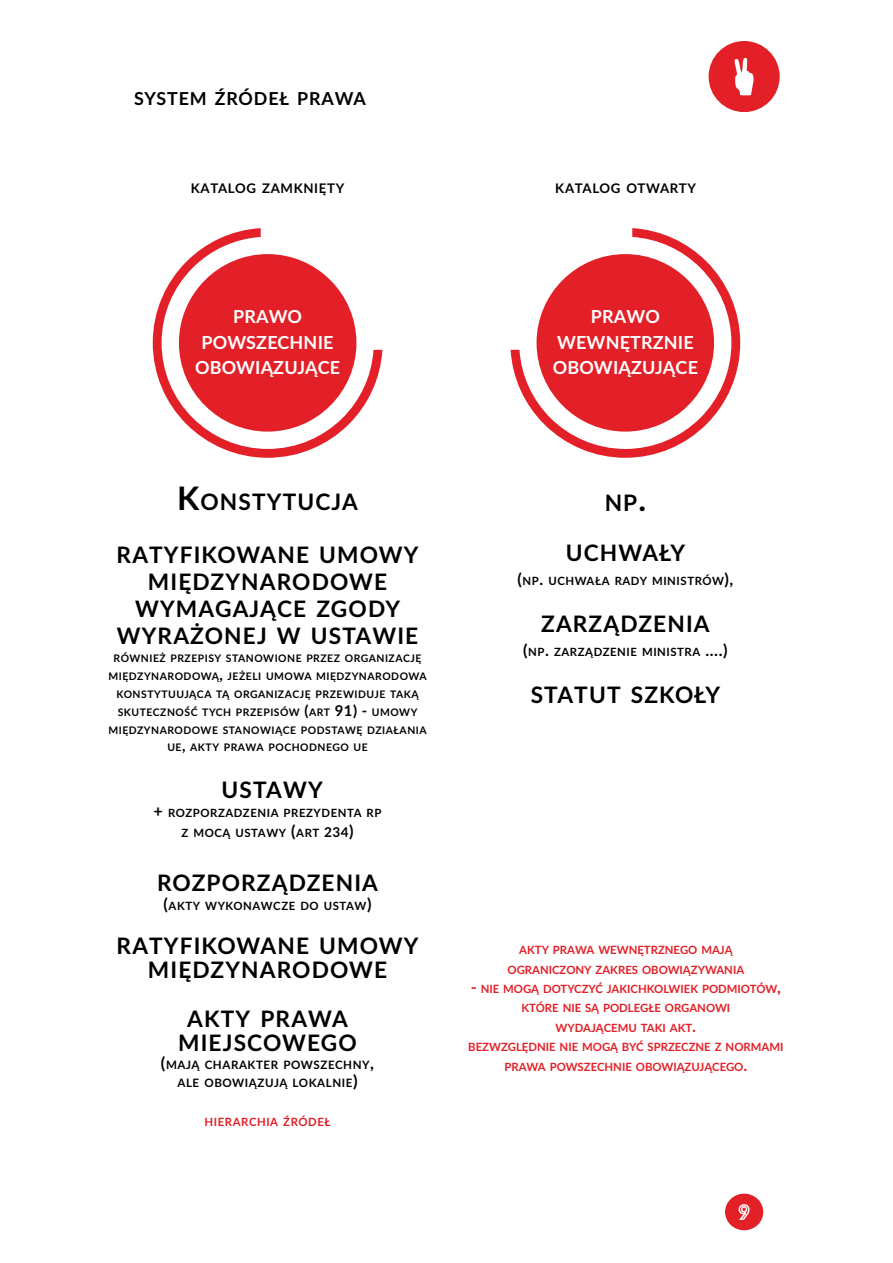
<style>
.page{position:relative;width:893px;height:1263px;background:#fff}
.page>*{position:absolute;margin:0;border:0;box-sizing:border-box;transform-origin:0 0}
.t1{font:700 22.65px/27px "Lato";letter-spacing:.05em;color:#000;text-align:center}
.t2{font:700 18px/25.7px "Lato";color:#fff;text-align:center}
.t3{font:700 17.85px "Lato";letter-spacing:.05em;color:#000}
.t4{font:700 13.2px "Lato";letter-spacing:.05em;color:#000}
.t5{font:700 11.55px/18px "Lato";letter-spacing:.05em;color:#000;text-align:center}
.t6{font:700 11.4px/19.5px "Lato";color:#e31f27;text-align:center}
.t7{font:700 11.4px/19.5px "Lato";letter-spacing:.05em;color:#000;text-align:center}
.t8{font:700 11.4px "Lato";letter-spacing:.05em;color:#e31f27}
.t9{font:700 10.35px/17.9px "Lato";letter-spacing:.05em;color:#000;text-align:center}
.s1{font-size:32.4px}
.s2{font-size:14.85px}
.s3{font-size:16.2px}
.s4{font-size:13.5px}
.s5{font-size:16.5px}
</style>
<div class="page">
<div style="left:709px;top:41px;width:71px;height:71px;background:#e31f27;border-radius:50%"></div>
<svg style="left:734px;top:58px;width:20px;height:38px"></svg>
<div style="left:725px;top:1193px;width:38px;height:37px;background:#e31f27;border-radius:50%"></div>
<svg style="left:738px;top:1204px;width:12px;height:16px"></svg>
<svg style="left:153px;top:228px;width:229px;height:230px;fill:#e31f27"></svg>
<svg style="left:511px;top:228px;width:229px;height:230px;fill:#e31f27"></svg>
<h3 class="t3" style="left:134px;top:86px;width:233px">system źródeł prawa</h3>
<p class="t4" style="left:191px;top:178px;width:155px">katalog zamknięty</p>
<p class="t4" style="left:555px;top:178px;width:142px">katalog otwarty</p>
<h2 class="t2" style="left:233px;top:303px;width:15px">PRAWO</h2>
<h2 class="t2" style="left:195px;top:329px;width:20px">POWSZECHNIE<br>OBOWIĄZUJĄCE</h2>
<h2 class="t2" style="left:591px;top:303px;width:15px">PRAWO</h2>
<h2 class="t2" style="left:553px;top:329px;width:18px;text-align:left">WEWNĘTRZNIE<br>OBOWIĄZUJĄCE</h2>
<h1 class="t1" style="left:177px;top:487px;width:182px"><span class="s1">K</span>onstytucja</h1>
<h1 class="t1" style="left:117px;top:541px;width:303px">ratyfikowane umowy międzynarodowe wymagające zgody wyrażonej w ustawie</h1>
<p class="t9" style="left:108px;top:649px;width:320px">również przepisy stanowione przez organizację międzynarodową<span class="s2">,</span> jeżeli umowa międzynarodowa konstytuująca tą organizację przewiduje taką skuteczność tych przepisów <span class="s2">(</span>art <span class="s2">91) -</span> umowy międzynarodowe stanowiące podstawę działania ue<span class="s2">,</span> akty prawa pochodnego ue</p>
<h1 class="t1" style="left:221px;top:775px;width:103px">ustawy</h1>
<p class="t7" style="left:154px;top:803px;width:229px"><span class="s3">+</span> rozporzadzenia prezydenta rp z mocą ustawy <span class="s3">(</span>art <span class="s4">234</span><span class="s3">)</span></p>
<h1 class="t1" style="left:157px;top:868px;width:222px">rozporządzenia</h1>
<p class="t7" style="left:164px;top:896px;width:209px"><span class="s3">(</span>akty wykonawcze do ustaw<span class="s3">)</span></p>
<h1 class="t1" style="left:117px;top:933px;width:303px;line-height:24.3px">ratyfikowane umowy międzynarodowe</h1>
<h1 class="t1" style="left:178px;top:1006px;width:180px;line-height:24.3px">akty prawa miejscowego</h1>
<p class="t5" style="left:161px;top:1056px;width:215px"><span class="s5">(</span>mają charakter powszechny<span class="s5">, </span>ale obowiązują lokalnie<span class="s5">)</span></p>
<p class="t8" style="left:205px;top:1114px;width:127px">hierarchia źródeł</p>
<h1 class="t1" style="left:605px;top:488px;width:43px">np<span class="s1">.</span></h1>
<h1 class="t1" style="left:566px;top:539px;width:121px">uchwały</h1>
<p class="t7" style="left:517px;top:571px;width:217px"><span class="s3">(</span>np<span class="s3">.</span> uchwała rady ministrów<span class="s3">),</span></p>
<h1 class="t1" style="left:541px;top:609px;width:170px">zarządzenia</h1>
<p class="t7" style="left:523px;top:641px;width:206px"><span class="s3">(</span>np<span class="s3">.</span> zarządzenie ministra <span class="s3">....)</span></p>
<h1 class="t1" style="left:531px;top:681px;width:191px">statut szkoły</h1>
<p class="t6" style="left:507px;top:940px;width:238px">akty prawa wewnętrznego mają ograniczony zakres obowiązywania</p>
<p class="t6" style="left:468px;top:978px;width:317px"><span class="s3">-</span> nie mogą dotyczyć jakichkolwiek podmiotów<span class="s3">, </span>które nie są podległe organowi<br>wydającemu taki akt<span class="s3">.<br></span>bezwzględnie nie mogą być sprzeczne z normami prawa powszechnie obowiązującego<span class="s3">.</span></p>
</div>
